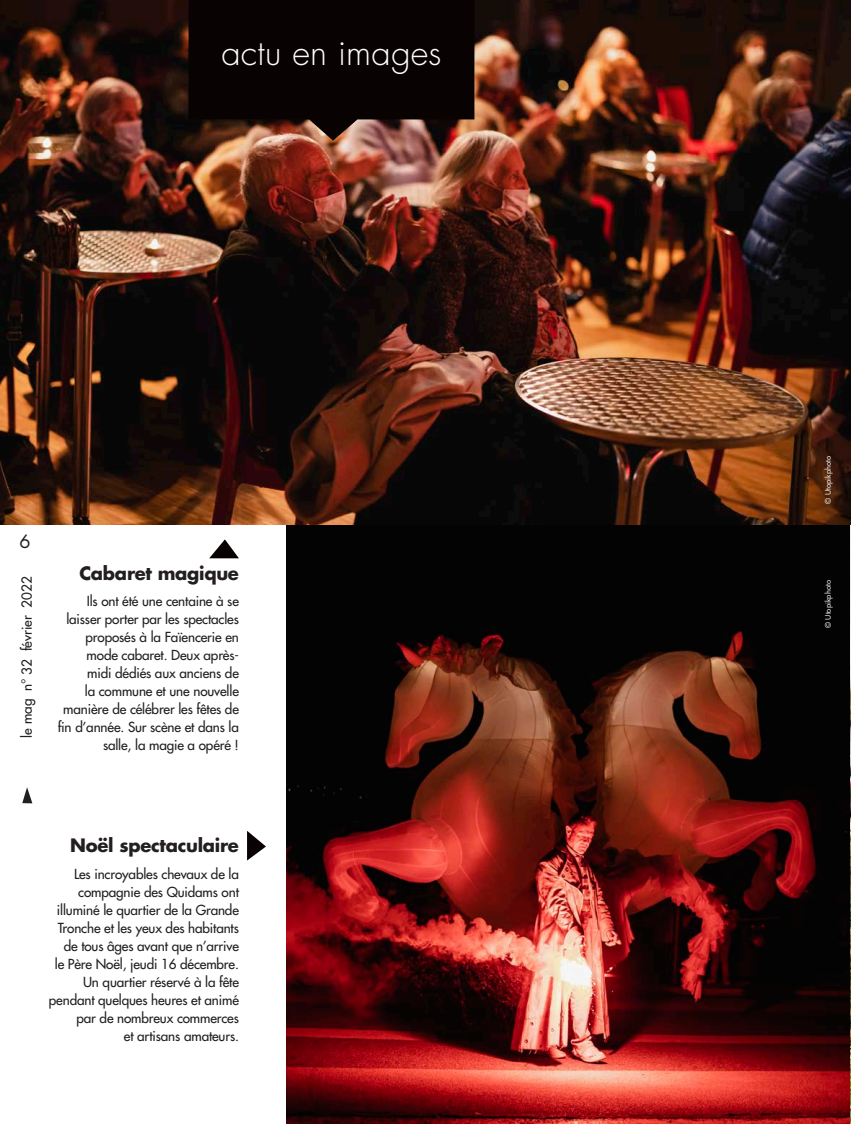
<style>
.page{position:relative;width:851px;height:1124px;background:#fff}
.page>*{position:absolute;margin:0;border:0;box-sizing:border-box;transform-origin:0 0}
.t1{font:300 34.5px "Futura";letter-spacing:.005em;color:#fff}
.t2{font:700 18px "Futura";letter-spacing:-.015em;color:#231f20}
.t3{font:18px "Futura";color:#231f20}
.t4{font:13.5px/18px "Futura";letter-spacing:-.01em;color:#231f20;text-align:right}
.t5{font:7.5px "Futura";color:#fff}
</style>
<div class="page">
<img style="left:286px;top:524px;width:564px;height:599px">
<hr style="left:850px;top:524px;width:1px;height:599px;background:#d5d6d8">
<hr style="left:850px;top:456px;width:1px;height:103px;background:#080302">
<img style="left:0;top:0;width:851px;height:524px">
<svg style="left:209px;top:539px;width:30px;height:19px"></svg>
<svg style="left:188px;top:0;width:286px;height:141px;background:#190e0b"></svg>
<svg style="left:247px;top:831px;width:19px;height:29px"></svg>
<svg style="left:22px;top:787px;width:10px;height:16px"></svg>
<h1 class="t1" style="left:221px;top:30px;width:221px">actu en images</h1>
<h2 class="t3" style="left:19px;top:528px;width:13px">6</h2>
<p class="t4" style="left:18px;top:737px;width:163px;rotate:-90deg">le mag n° 32 février 2022</p>
<h2 class="t2" style="left:79px;top:560px;width:161px">Cabaret magique</h2>
<p class="t4" style="left:58px;top:592px;width:183px">Ils ont été une centaine à se laisser porter par les spectacles proposés à la Faïencerie en mode cabaret. Deux après-<br>midi dédiés aux anciens de<br>la commune et une nouvelle manière de célébrer les fêtes de fin d’année. Sur scène et dans la salle, la magie a opéré !</p>
<h2 class="t2" style="left:70px;top:832px;width:170px">Noël spectaculaire</h2>
<p class="t4" style="left:49px;top:864px;width:191px">Les incroyables chevaux de la compagnie des Quidams ont illuminé le quartier de la Grande<br>Tronche et les yeux des habitants de tous âges avant que n’arrive<br>le Père Noël, jeudi 16 décembre.<br>Un quartier réservé à la fête pendant quelques heures et animé par de nombreux commerces<br>et artisans amateurs.</p>
<p class="t5" style="left:822px;top:503px;width:49px;rotate:-90deg">© Utopikphoto</p>
<p class="t5" style="left:822px;top:628px;width:49px;rotate:-90deg">© Utopikphoto</p>
</div>
